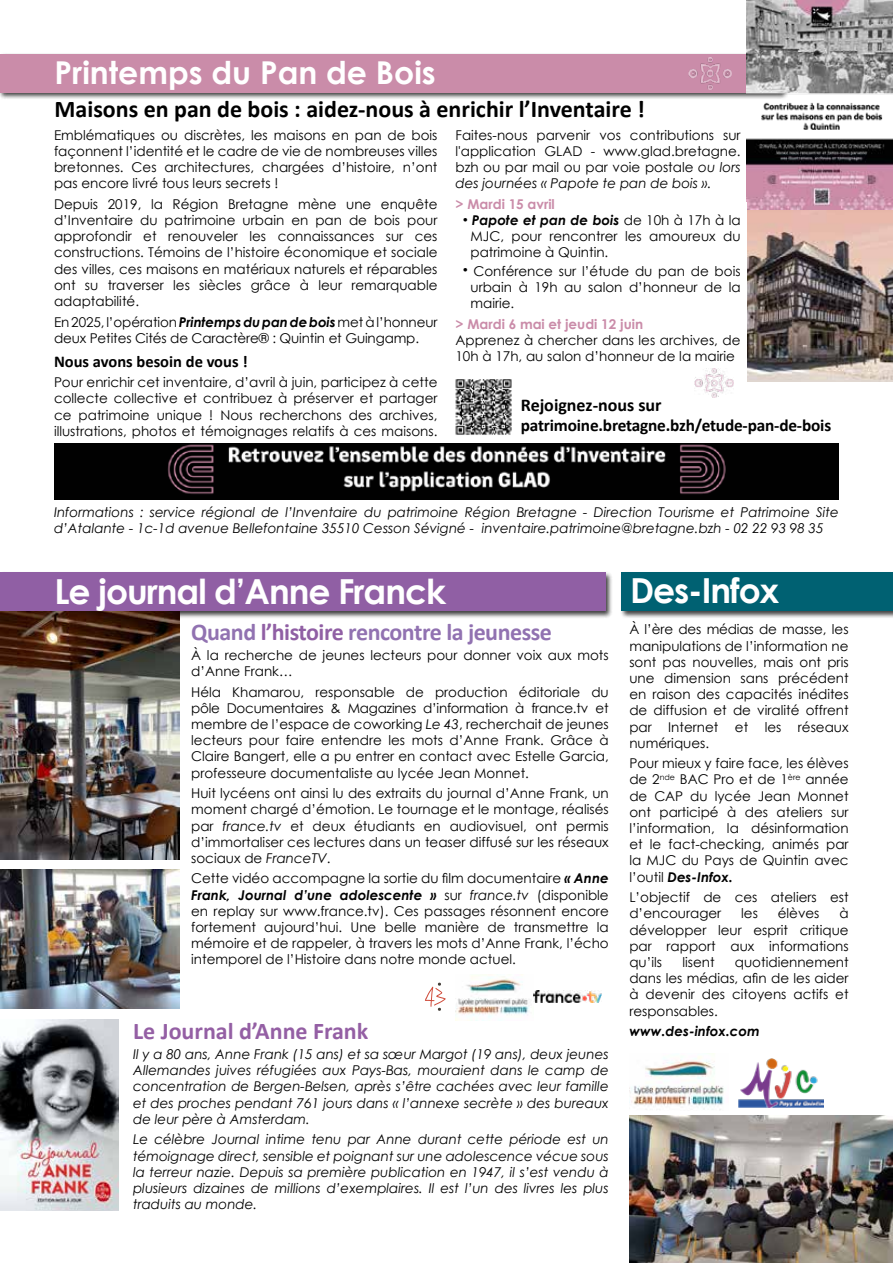
<style>
.page{position:relative;width:893px;height:1263px;background:#fff}
.page>*{position:absolute;margin:0;border:0;box-sizing:border-box;transform-origin:0 0}
.t1{font:700 34.5px "Century Gothic";letter-spacing:-.03em;color:#fff}
.t2{font:700 31.5px "Century Gothic";color:#fff}
.t3{font:700 24px "Calibri";color:#000}
.t4{font:700 24px "Calibri";letter-spacing:-.02em;color:#9172b1}
.t5{font:700 24px "Calibri";color:#945fa4}
.t6{font:700 18px "Calibri";color:#000}
.t7{font:700 17.25px "Calibri";letter-spacing:-.01em;color:#000}
.t8{font:700 16.5px "Calibri";color:#000}
.t9{font:13.5px/16.2px "Century Gothic";color:#000;text-align:justify}
.t10{font:italic 13.5px/16.2px "Century Gothic";color:#000;text-align:justify}
.t11{font:700 13.5px "Century Gothic";color:#ca8ca9}
.t12{font:italic 700 13.5px "Century Gothic";color:#000}
.s1{font-weight:700;font-style:italic}
.s2{font-style:italic}
.s3{color:#905fa4}
</style>
<div class="page">
<img style="left:747px;top:210px;width:146px;height:171px">
<div style="left:0;top:52px;width:789px;height:48px;background:#000;opacity:.75"></div>
<div style="left:0;top:54px;width:781px;height:38px;background:#ca8ca9"></div>
<div style="left:0;top:571px;width:613px;height:47px;background:#000;opacity:.75"></div>
<div style="left:0;top:573px;width:606px;height:38px;background:#905fa4"></div>
<img style="left:746px;top:0;width:147px;height:210px">
<div style="left:741px;top:203px;width:6px;height:180px;background:#fff"></div>
<img style="left:455px;top:379px;width:57px;height:56px">
<img style="left:54px;top:443px;width:785px;height:56px">
<img style="left:688px;top:57px;width:43px;height:32px">
<img style="left:694px;top:369px;width:39px;height:29px">
<img style="left:0;top:1019px;width:118px;height:191px">
<img style="left:0;top:612px;width:180px;height:248px">
<img style="left:0;top:869px;width:179px;height:139px">
<div style="left:620px;top:571px;width:273px;height:47px;background:#000;opacity:.75"></div>
<div style="left:621px;top:573px;width:272px;height:38px;background:#006172"></div>
<img style="left:629px;top:1115px;width:264px;height:148px">
<img style="left:630px;top:1053px;width:94px;height:57px">
<img style="left:739px;top:1058px;width:85px;height:49px">
<svg style="left:425px;top:983px;width:21px;height:28px"></svg>
<img style="left:455px;top:974px;width:74px;height:46px">
<img style="left:533px;top:990px;width:69px;height:12px">
<h2 class="t2" style="left:55px;top:49px;width:383px">Printemps du Pan de Bois</h2>
<h3 class="t3" style="left:55px;top:92px;width:592px">Maisons en pan de bois : aidez-nous à enrichir l’Inventaire !</h3>
<p class="t9" style="left:54px;top:127px;width:385px">Emblématiques ou discrètes, les maisons en pan de bois façonnent l’identité et le cadre de vie de nombreuses villes bretonnes. Ces architectures, chargées d’histoire, n’ont pas encore livré tous leurs secrets !</p>
<p class="t9" style="left:54px;top:196px;width:385px">Depuis 2019, la Région Bretagne mène une enquête d’Inventaire du patrimoine urbain en pan de bois pour approfondir et renouveler les connaissances sur ces constructions. Témoins de l’histoire économique et sociale des villes, ces maisons en matériaux naturels et réparables ont su traverser les siècles grâce à leur remarquable adaptabilité.</p>
<p class="t9" style="left:54px;top:313px;width:385px">En 2025, l’opération <span class="s1">Printemps du pan de bois</span> met à l’honneur deux Petites Cités de Caractère® : Quintin et Guingamp.</p>
<p class="t8" style="left:54px;top:350px;width:195px">Nous avons besoin de vous !</p>
<p class="t9" style="left:54px;top:374px;width:385px">Pour enrichir cet inventaire, d’avril à juin, participez à cette collecte collective et contribuez à préserver et partager ce patrimoine unique ! Nous recherchons des archives, illustrations, photos et témoignages relatifs à ces maisons.</p>
<p class="t9" style="left:455px;top:127px;width:287px">Faites-nous parvenir vos contributions sur l'application GLAD - www.glad.bretagne. bzh ou par mail ou par voie postale <span class="s2">ou lors des journées « Papote te pan de bois ».</span></p>
<p class="t11" style="left:455px;top:194px;width:101px">&gt; Mardi 15 avril</p>
<p class="t9" style="left:470px;top:212px;width:272px;text-indent:-7px">● <span class="s1">Papote et pan de bois</span> de 10h à 17h à la MJC, pour rencontrer les amoureux du patrimoine à Quintin.</p>
<p class="t9" style="left:470px;top:263px;width:272px;text-indent:-7px">● Conférence sur l’étude du pan de bois urbain à 19h au salon d’honneur de la mairie.</p>
<p class="t11" style="left:455px;top:313px;width:189px">&gt; Mardi 6 mai et jeudi 12 juin</p>
<p class="t9" style="left:455px;top:332px;width:287px">Apprenez à chercher dans les archives, de<br>10h à 17h, au salon d’honneur de la mairie</p>
<h3 class="t6" style="left:521px;top:392px;width:142px">Rejoignez-nous sur</h3>
<p class="t7" style="left:521px;top:413px;width:312px">patrimoine.bretagne.bzh/etude-pan-de-bois</p>
<p class="t10" style="left:54px;top:503px;width:786px">Informations : service régional de l’Inventaire du patrimoine Région Bretagne - Direction Tourisme et Patrimoine Site d’Atalante - 1c-1d avenue Bellefontaine 35510 Cesson Sévigné - inventaire.patrimoine@bretagne.bzh - 02 22 93 98 35</p>
<h1 class="t1" style="left:55px;top:565px;width:393px">Le journal d’Anne Franck</h1>
<h3 class="t4" style="left:191px;top:615px;width:362px">Quand <span class="s3">l’histoire</span> rencontre la jeunesse</h3>
<p class="t9" style="left:191px;top:647px;width:419px">À la recherche de jeunes lecteurs pour donner voix aux mots d’Anne Frank…</p>
<p class="t9" style="left:191px;top:683px;width:419px">Héla Khamarou, responsable de production éditoriale du pôle Documentaires &amp; Magazines d’information à france.tv et membre de l’espace de coworking <span class="s2">Le 43</span>, recherchait de jeunes lecteurs pour faire entendre les mots d’Anne Frank. Grâce à Claire Bangert, elle a pu entrer en contact avec Estelle Garcia, professeure documentaliste au lycée Jean Monnet.</p>
<p class="t9" style="left:191px;top:785px;width:419px">Huit lycéens ont ainsi lu des extraits du journal d’Anne Frank, un moment chargé d’émotion. Le tournage et le montage, réalisés par <span class="s2">france.tv</span> et deux étudiants en audiovisuel, ont permis d’immortaliser ces lectures dans un teaser diffusé sur les réseaux sociaux de <span class="s2">FranceTV</span>.</p>
<p class="t9" style="left:191px;top:870px;width:419px">Cette vidéo accompagne la sortie du film documentaire <span class="s1">« Anne Frank, Journal d’une adolescente »</span> sur <span class="s2">france.tv</span> (disponible en replay sur www.france.tv). Ces passages résonnent encore fortement aujourd’hui. Une belle manière de transmettre la mémoire et de rappeler, à travers les mots d’Anne Frank, l’écho intemporel de l’Histoire dans notre monde actuel.</p>
<h3 class="t5" style="left:133px;top:1014px;width:237px">Le Journal d’Anne Frank</h3>
<p class="t10" style="left:133px;top:1046px;width:477px">Il y a 80 ans, Anne Frank (15 ans) et sa sœur Margot (19 ans), deux jeunes Allemandes juives réfugiées aux Pays-Bas, mouraient dans le camp de concentration de Bergen-Belsen, après s’être cachées avec leur famille et des proches pendant 761 jours dans « l’annexe secrète » des bureaux de leur père à Amsterdam.</p>
<p class="t10" style="left:133px;top:1131px;width:477px">Le célèbre Journal intime tenu par Anne durant cette période est un témoignage direct, sensible et poignant sur une adolescence vécue sous la terreur nazie. Depuis sa première publication en 1947, il s’est vendu à plusieurs dizaines de millions d’exemplaires. Il est l’un des livres les plus traduits au monde.</p>
<h1 class="t1" style="left:630px;top:564px;width:151px">Des-Infox</h1>
<p class="t9" style="left:629px;top:621px;width:221px">À l’ère des médias de masse, les manipulations de l’information ne sont pas nouvelles, mais ont pris une dimension sans précédent en raison des capacités inédites de diffusion et de viralité offrent par Internet et les réseaux numériques.</p>
<p class="t9" style="left:629px;top:755px;width:221px">Pour mieux y faire face, les élèves de 2<sup>nde</sup> BAC Pro et de 1<sup>ère</sup> année de CAP du lycée Jean Monnet ont participé à des ateliers sur l’information, la désinformation et le fact-checking, animés par la MJC du Pays de Quintin avec l’outil <span class="s1">Des-Infox.</span></p>
<p class="t9" style="left:629px;top:889px;width:221px">L’objectif de ces ateliers est d’encourager</p>
<p class="t9" style="left:629px;top:905px;width:221px;text-indent:210px">à développer leur esprit critique par rapport aux informations qu’ils</p>
<p class="t9" style="left:741px;top:905px;width:18px">les</p>
<p class="t9" style="left:778px;top:905px;width:43px">élèves</p>
<p class="t9" style="left:629px;top:954px;width:221px;text-indent:106px">quotidiennement dans les médias, afin de les aider à devenir des citoyens actifs et responsables.</p>
<p class="t12" style="left:629px;top:1021px;width:132px">www.des-infox.com</p>
<p class="t9" style="left:682px;top:954px;width:34px">lisent</p>
</div>
